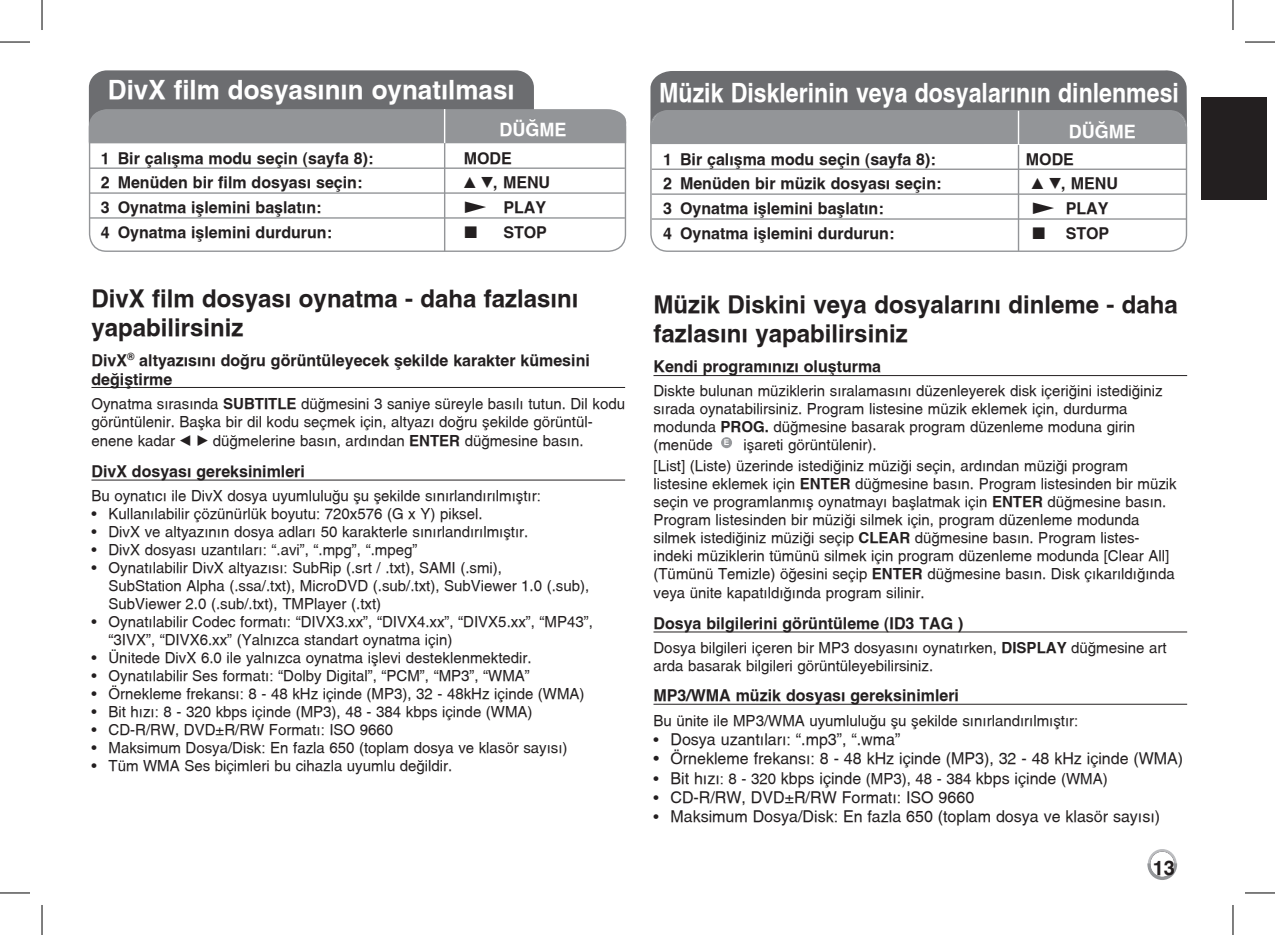
<style>
.page{position:relative;width:1275px;height:935px;background:#fff}
.page>*{position:absolute;margin:0;border:0;box-sizing:border-box;transform-origin:0 0}
.t1{font:700 26px "KT Turkish Helvetica";color:#fff;scale:.89 1}
.t2{font:700 26px "KT Turkish Helvetica";color:#fff}
.t3{font:700 24px/28.8px "KT Turkish Helvetica";color:#231f20}
.t4{font:700 20px "KT Turkish Helvetica";color:#231f20}
.t5{font:700 18px "KT Turkish Helvetica";color:#fff}
.t6{font:700 16px/19.2px "KT Turkish Helvetica";color:#231f20}
.t7{font:16px "KT Turkish Helvetica";color:#231f20}
.t8{font:16px "Sony PS Common";color:#231f20}
.t9{font:15px/18px "KT Turkish Helvetica";color:#231f20}
.s1{font-family:"Sony PS Common";font-weight:400}
.s2{font-weight:700}
.s3{font-family:"Sony PS Common"}
.s4{font-size:15px}
</style>
<div class="page">
<div style="left:1201px;top:97px;width:66px;height:102px;background:#231f20"></div>
<svg style="left:1147px;top:849px;width:31px;height:31px"></svg>
<hr style="left:91px;top:387px;width:534px;height:1px;background:#231f20">
<hr style="left:91px;top:479px;width:534px;height:1px;background:#231f20">
<hr style="left:653px;top:375px;width:534px;height:1px;background:#231f20">
<hr style="left:653px;top:631px;width:534px;height:1px;background:#231f20">
<hr style="left:653px;top:703px;width:534px;height:1px;background:#231f20">
<div style="left:721px;top:437px;width:11px;height:11px;background:#97999c;border-radius:50%"></div>
<svg style="left:89px;top:70px;width:537px;height:73px;background:#8c8e90"></svg>
<hr style="left:89px;top:167px;width:536px;height:2px;background:#939598">
<hr style="left:89px;top:192px;width:536px;height:2px;background:#939598">
<hr style="left:89px;top:217px;width:536px;height:2px;background:#939598">
<hr style="left:444px;top:142px;width:1px;height:109px;background:#939598">
<hr style="left:444px;top:109px;width:1px;height:34px;background:#fff">
<svg style="left:650px;top:70px;width:537px;height:74px;background:#808184"></svg>
<hr style="left:651px;top:168px;width:535px;height:2px;background:#939598">
<hr style="left:651px;top:193px;width:535px;height:2px;background:#939598">
<hr style="left:651px;top:218px;width:535px;height:2px;background:#939598">
<hr style="left:1017px;top:111px;width:2px;height:33px;background:#fff">
<hr style="left:1017px;top:145px;width:2px;height:106px;background:#939598">
<hr style="left:0;top:42px;width:30px;height:1px;background:#000">
<hr style="left:1245px;top:42px;width:30px;height:1px;background:#000">
<hr style="left:0;top:892px;width:30px;height:1px;background:#000">
<hr style="left:1245px;top:892px;width:30px;height:1px;background:#000">
<hr style="left:42px;top:0;width:1px;height:30px;background:#000">
<hr style="left:42px;top:904px;width:1px;height:30px;background:#000">
<hr style="left:1232px;top:0;width:1px;height:30px;background:#000">
<hr style="left:1232px;top:904px;width:1px;height:30px;background:#000">
<h1 class="t2" style="left:108px;top:74px;width:408px">DivX film dosyasının oynatılması</h1>
<p class="t5" style="left:499px;top:119px;width:68px">DÜ˝ME</p>
<p class="t6" style="left:101px;top:148px;width:274px">1 Bir çalıßma modu seçin (sayfa 8):</p>
<p class="t6" style="left:464px;top:148px;width:49px">MODE</p>
<p class="t6" style="left:101px;top:173px;width:263px">2 Menüden bir film dosyası seçin:</p>
<p class="t6" style="left:464px;top:173px;width:88px"><span class="s1">V V</span>, MENU</p>
<p class="t6" style="left:101px;top:198px;width:222px">3 Oynatma ißlemini baßlatın:</p>
<p class="t6" style="left:464px;top:198px;width:84px"><span class="s1">N</span> PLAY</p>
<p class="t6" style="left:101px;top:223px;width:233px">4 Oynatma ißlemini durdurun:</p>
<p class="t8" style="left:464px;top:223px;width:16px">X</p>
<p class="t6" style="left:503px;top:223px;width:45px">STOP</p>
<h2 class="t3" style="left:91px;top:284px;width:488px">DivX film dosyası oynatma - daha fazlasını yapabilirsiniz</h2>
<p class="t6" style="left:91px;top:351px;width:500px">DivX<sup>®</sup> altyazısını do©ru görüntüleyecek ßekilde karakter kümesini de©ißtirme</p>
<p class="t9" style="left:91px;top:394px;width:535px;line-height:18.6px">Oynatma sırasında <span class="s2">SUBTITLE</span> dü©mesini 3 saniye süreyle basılı tutun. Dil kodu görüntülenir. Baßka bir dil kodu seçmek için, altyazı do©ru ßekilde görüntül&shy;enene kadar <span class="s3">B B</span> dü©melerine basın, ardından <span class="s2">ENTER</span> dü©mesine basın.</p>
<p class="t6" style="left:91px;top:461px;width:215px">DivX dosyası gereksinimleri</p>
<p class="t9" style="left:91px;top:486px;width:451px">Bu oynatıcı ile DivX dosya uyumlulu©u ßu ßekilde sınırlandırılmıßtır:</p>
<p class="t9" style="left:91px;top:504px;width:392px">• Kullanılabilir çözünürlük boyutu: 720x576 (G x Y) piksel.</p>
<p class="t9" style="left:91px;top:522px;width:438px">• DivX ve altyazının dosya adları 50 karakterle sınırlandırılmıßtır.</p>
<p class="t9" style="left:91px;top:540px;width:327px">• DivX dosyası uzantıları: “.avi”, “.mpg”, “.mpeg”</p>
<p class="t9" style="left:108px;top:558px;width:482px;text-indent:-17px">• Oynatılabilir DivX altyazısı: SubRip (.srt / .txt), SAMI (.smi),<br>SubStation Alpha (.ssa/.txt), MicroDVD (.sub/.txt), SubViewer 1.0 (.sub),<br>SubViewer 2.0 (.sub/.txt), TMPlayer (.txt)</p>
<p class="t9" style="left:108px;top:612px;width:486px;text-indent:-17px">• Oynatılabilir Codec formatı: “DIVX3.xx”, “DIVX4.xx”, “DIVX5.xx”, “MP43”, “3IVX”, “DIVX6.xx” (Yalnızca standart oynatma için)</p>
<p class="t9" style="left:91px;top:648px;width:442px">• Ünitede DivX 6.0 ile yalnızca oynatma ißlevi desteklenmektedir.</p>
<p class="t9" style="left:91px;top:666px;width:440px">• Oynatılabilir Ses formatı: “Dolby Digital”, “PCM”, “MP3”, “WMA”</p>
<p class="t9" style="left:91px;top:684px;width:495px">• Örnekleme frekansı: 8 - 48 kHz içinde (MP3), 32 - 48kHz içinde (WMA)</p>
<p class="t9" style="left:91px;top:702px;width:442px">• Bit hızı: 8 - 320 kbps içinde (MP3), 48 - 384 kbps içinde (WMA)</p>
<p class="t9" style="left:91px;top:720px;width:303px">• CD-R/RW, DVD±R/RW Formatı: ISO 9660</p>
<p class="t9" style="left:91px;top:738px;width:477px">• Maksimum Dosya/Disk: En fazla 650 (toplam dosya ve klasör sayısı)</p>
<p class="t9" style="left:91px;top:756px;width:362px">• Tüm WMA Ses biçimleri bu cihazla uyumlu de©ildir.</p>
<h1 class="t1" style="left:659px;top:77px;width:585px">Müzik Disklerinin veya dosyalarının dinlenmesi</h1>
<p class="t5" style="left:1069px;top:121px;width:68px">DÜ˝ME</p>
<p class="t6" style="left:663px;top:149px;width:274px">1 Bir çalıßma modu seçin (sayfa 8):</p>
<p class="t6" style="left:1026px;top:149px;width:49px">MODE</p>
<p class="t6" style="left:663px;top:174px;width:280px">2 Menüden bir müzik dosyası seçin:</p>
<p class="t6" style="left:1031px;top:174px;width:88px"><span class="s1">V V</span>, MENU</p>
<p class="t6" style="left:663px;top:199px;width:222px">3 Oynatma ißlemini baßlatın:</p>
<p class="t6" style="left:1031px;top:199px;width:78px"><span class="s1">N</span> PLAY</p>
<p class="t6" style="left:663px;top:224px;width:233px">4 Oynatma ißlemini durdurun:</p>
<p class="t6" style="left:1031px;top:224px;width:79px"><span class="s1">X</span> STOP</p>
<h2 class="t3" style="left:653px;top:290px;width:526px">Müzik Diskini veya dosyalarını dinleme - daha fazlasını yapabilirsiniz</h2>
<p class="t6" style="left:653px;top:357px;width:229px">Kendi programınızı olußturma</p>
<p class="t9" style="left:653px;top:382px;width:510px">Diskte bulunan müziklerin sıralamasını düzenleyerek disk içeri©ini istedi©iniz sırada oynatabilirsiniz. Program listesine müzik eklemek için, durdurma modunda <span class="s2">PROG.</span> dü©mesine basarak program düzenleme moduna girin (menüde <sup>E</sup> ißareti görüntülenir).</p>
<p class="t9" style="left:653px;top:456px;width:525px">[List] (Liste) üzerinde istedi©iniz müzi©i seçin, ardından müzi©i program listesine eklemek için <span class="s2">ENTER</span> dü©mesine basın. Program listesinden bir müzik seçin ve programlanmıß oynatmayı baßlatmak için <span class="s2">ENTER</span> dü©mesine basın.<br>Program listesinden bir müzi©i silmek için, program düzenleme modunda silmek istedi©iniz müzi©i seçip <span class="s2">CLEAR</span> dü©mesine basın. Program listes&shy;indeki müziklerin tümünü silmek için program düzenleme modunda [Clear All] (Tümünü Temizle) ö©esini seçip <span class="s2">ENTER</span> dü©mesine basın. Disk çıkarıldı©ında veya ünite kapatıldı©ında program silinir.</p>
<p class="t6" style="left:653px;top:613px;width:311px">Dosya bilgilerini görüntüleme (ID3 TAG )</p>
<p class="t9" style="left:653px;top:638px;width:515px">Dosya bilgileri içeren bir MP3 dosyasını oynatırken, <span class="s2">DISPLAY</span> dü©mesine art arda basarak bilgileri görüntüleyebilirsiniz.</p>
<p class="t6" style="left:653px;top:685px;width:307px">MP3/WMA müzik dosyası gereksinimleri</p>
<p class="t9" style="left:653px;top:711px;width:426px">Bu ünite ile MP3/WMA uyumlulu©u ßu ßekilde sınırlandırılmıßtır:</p>
<p class="t7" style="left:653px;top:730px;width:248px"><span class="s4">•</span> Dosya uzantıları: “.mp3”, “.wma”</p>
<p class="t7" style="left:653px;top:749px;width:531px">• Örnekleme frekansı: 8 - 48 kHz içinde (MP3), 32 - 48 kHz içinde (WMA)</p>
<p class="t7" style="left:653px;top:768px;width:456px"><span class="s4">•</span> Bit hızı<span class="s4">: 8 - 320</span> kbps içinde <span class="s4">(MP3), 48 - 384</span> kbps içinde <span class="s4">(WMA)</span></p>
<p class="t7" style="left:653px;top:787px;width:322px"><span class="s4">•</span> CD-R/RW, DVD±R/RW Formatı: ISO 9660</p>
<p class="t7" style="left:653px;top:807px;width:508px"><span class="s4">•</span> Maksimum Dosya/Disk: En fazla 650 (toplam dosya ve klasör sayısı)</p>
<h3 class="t4" style="left:1152px;top:856px;width:24px">13</h3>
</div>
